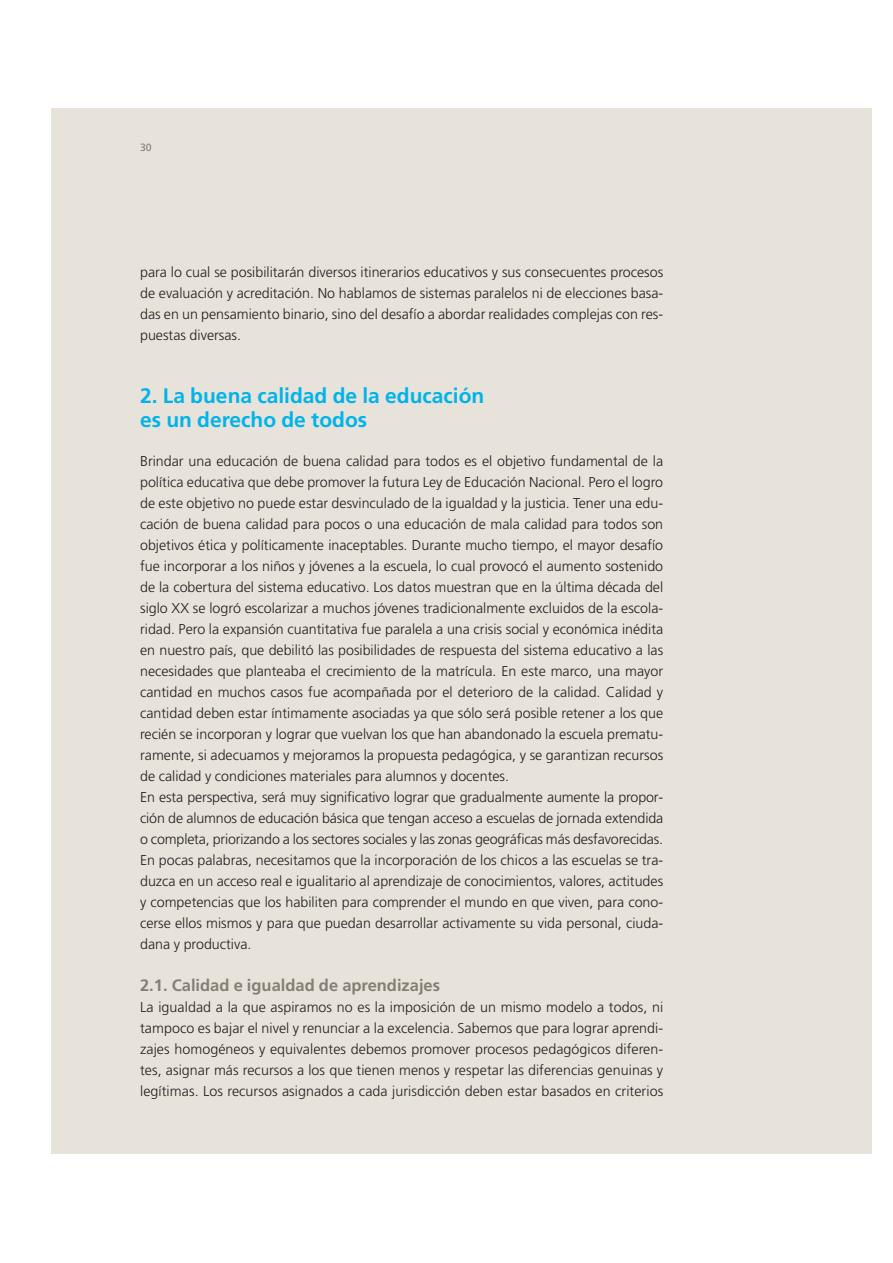
<style>
.page{position:relative;width:893px;height:1263px;background:#fff}
.page>*{position:absolute;margin:0;border:0;box-sizing:border-box;transform-origin:0 0}
.t1{font:700 21px/24px "Frutiger";color:#00b4ea}
.t2{font:700 16.5px "Frutiger";color:#857e76}
.t3{font:300 14.25px/21px "Frutiger";color:#231f20;text-align:justify}
.t4{font:10.5px "Frutiger";color:#857e76}
</style>
<div class="page">
<div style="left:51px;top:109px;width:820px;height:1045px;background:#e8e3da"></div>
<p class="t4" style="left:140px;top:143px;width:13px">30</p>
<p class="t3" style="left:140px;top:262px;width:524px">para lo cual se posibilitarán diversos itinerarios educativos y sus consecuentes procesos de evaluación y acreditación. No hablamos de sistemas paralelos ni de elecciones basa&shy;das en un pensamiento binario, sino del desafío a abordar realidades complejas con res&shy;puestas diversas.</p>
<h1 class="t1" style="left:140px;top:385px;width:346px">2. La buena calidad de la educación es un derecho de todos</h1>
<p class="t3" style="left:140px;top:451px;width:525px;text-align:left">Brindar una educación de buena calidad para todos es el objetivo fundamental de la política educativa que debe promover la futura Ley de Educación Nacional. Pero el logro de este objetivo no puede estar desvinculado de la igualdad y la justicia. Tener una edu&shy;cación de buena calidad para pocos o una educación de mala calidad para todos son objetivos ética y políticamente inaceptables. Durante mucho tiempo, el mayor desafío fue incorporar a los niños y jóvenes a la escuela, lo cual provocó el aumento sostenido de la cobertura del sistema educativo. Los datos muestran que en la última década del siglo XX se logró escolarizar a muchos jóvenes tradicionalmente excluidos de la escola&shy;ridad. Pero la expansión cuantitativa fue paralela a una crisis social y económica inédita en nuestro país, que debilitó las posibilidades de respuesta del sistema educativo a las necesidades que planteaba el crecimiento de la matrícula. En este marco, una mayor cantidad en muchos casos fue acompañada por el deterioro de la calidad. Calidad y cantidad deben estar íntimamente asociadas ya que sólo será posible retener a los que recién se incorporan y lograr que vuelvan los que han abandonado la escuela prematu&shy;ramente, si adecuamos y mejoramos la propuesta pedagógica, y se garantizan recursos de calidad y condiciones materiales para alumnos y docentes.<br>En esta perspectiva, será muy significativo lograr que gradualmente aumente la propor&shy;ción de alumnos de educación básica que tengan acceso a escuelas de jornada extendida o completa, priorizando a los sectores sociales y las zonas geográficas más desfavorecidas.<br>En pocas palabras, necesitamos que la incorporación de los chicos a las escuelas se tra&shy;duzca en un acceso real e igualitario al aprendizaje de conocimientos, valores, actitudes y competencias que los habiliten para comprender el mundo en que viven, para cono&shy;cerse ellos mismos y para que puedan desarrollar activamente su vida personal, ciuda&shy;dana y productiva.</p>
<p class="t2" style="left:140px;top:978px;width:301px">2.1. Calidad e igualdad de aprendizajes</p>
<p class="t3" style="left:140px;top:997px;width:525px">La igualdad a la que aspiramos no es la imposición de un mismo modelo a todos, ni tampoco es bajar el nivel y renunciar a la excelencia. Sabemos que para lograr aprendi&shy;zajes homogéneos y equivalentes debemos promover procesos pedagógicos diferen&shy;tes, asignar más recursos a los que tienen menos y respetar las diferencias genuinas y legítimas. Los recursos asignados a cada jurisdicción deben estar basados en criterios</p>
</div>
